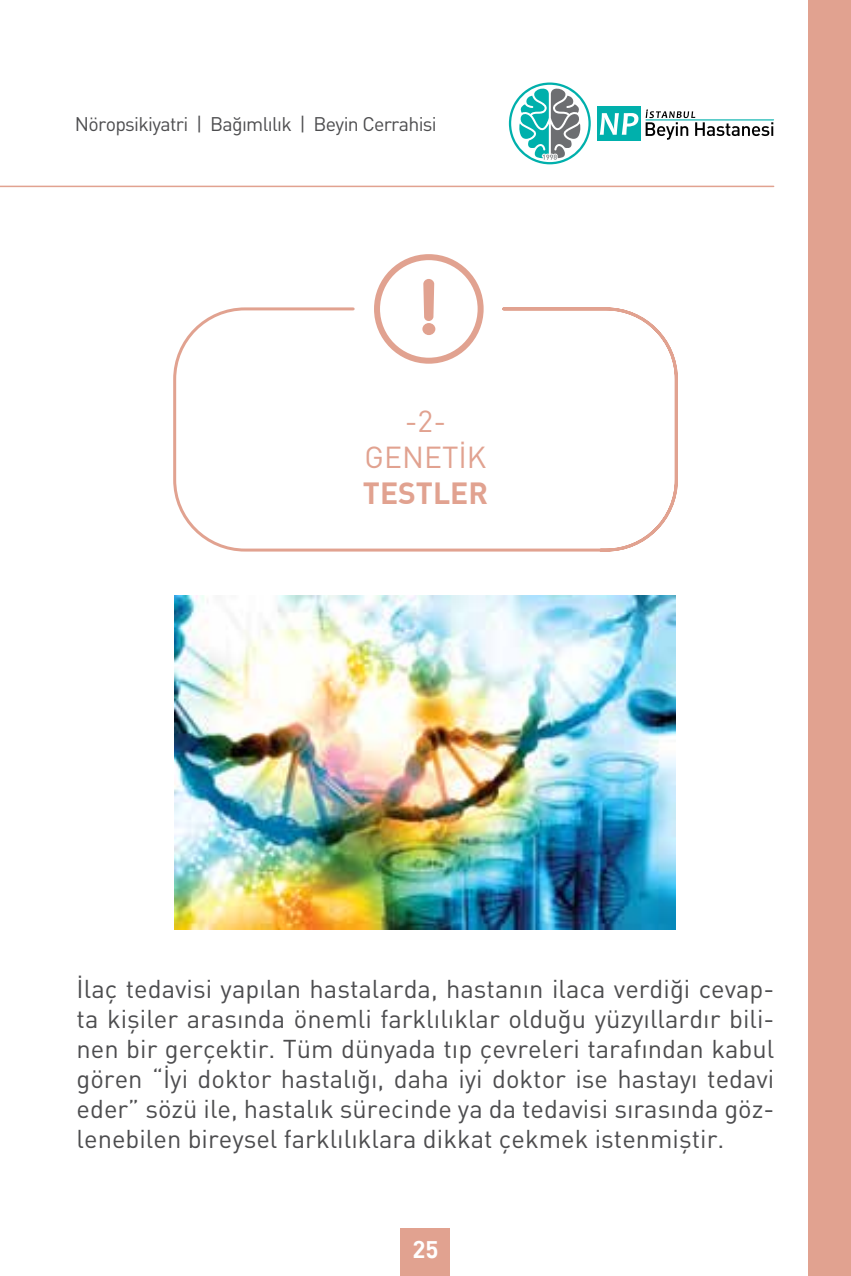
<style>
.page{position:relative;width:851px;height:1276px;background:#fff}
.page>*{position:absolute;margin:0;border:0;box-sizing:border-box;transform-origin:0 0}
.t1{font:30px/36px "DIN";color:#e1a290;text-align:center}
.t2{font:700 30px "DIN";color:#e1a290}
.t3{font:25.5px/30px "DIN";color:#4d4d4f;text-align:justify}
.t4{font:700 24px "DIN";color:#fff}
.t5{font:19.5px "DIN";letter-spacing:-.035em;color:#4d4d4f}
</style>
<div class="page">
<div style="left:596px;top:106px;width:44px;height:35px;background:#00b0ac"></div>
<svg style="left:599px;top:113px;width:39px;height:22px"></svg>
<hr style="left:645px;top:119px;width:129px;height:1px;background:#00b0ac">
<svg style="left:645px;top:109px;width:128px;height:31px"></svg>
<svg style="left:509px;top:82px;width:81px;height:82px"></svg>
<hr style="left:0;top:186px;width:773px;height:1px;background:#e1a290">
<div style="left:400px;top:1227px;width:50px;height:49px;background:#e1a290"></div>
<div style="left:808px;top:0;width:42px;height:1276px;background:#e1a290"></div>
<div style="left:374px;top:254px;width:109px;height:110px;border:6px solid #e1a290;border-radius:50%"></div>
<svg style="left:173px;top:306px;width:505px;height:246px"></svg>
<svg style="left:422px;top:279px;width:13px;height:56px"></svg>
<img style="left:175px;top:595px;width:501px;height:334px">
<p class="t5" style="left:75px;top:112px;width:363px">Nöropsikiyatri | Bağımlılık | Beyin Cerrahisi</p>
<p class="t1" style="left:364px;top:403px;width:123px">-2-<br>GENETİK</p>
<p class="t2" style="left:363px;top:474px;width:127px">TESTLER</p>
<p class="t3" style="left:77px;top:973px;width:699px">İlaç tedavisi yapılan hastalarda, hastanın ilaca verdiği cevap&shy;ta kişiler arasında önemli farklılıklar olduğu yüzyıllardır bili&shy;nen bir gerçektir. Tüm dünyada tıp çevreleri tarafından kabul gören “İyi doktor hastalığı, daha iyi doktor ise hastayı tedavi eder” sözü ile, hastalık sürecinde ya da tedavisi sırasında göz&shy;lenebilen bireysel farklılıklara dikkat çekmek istenmiştir.</p>
<p class="t4" style="left:412px;top:1233px;width:28px">25</p>
</div>
